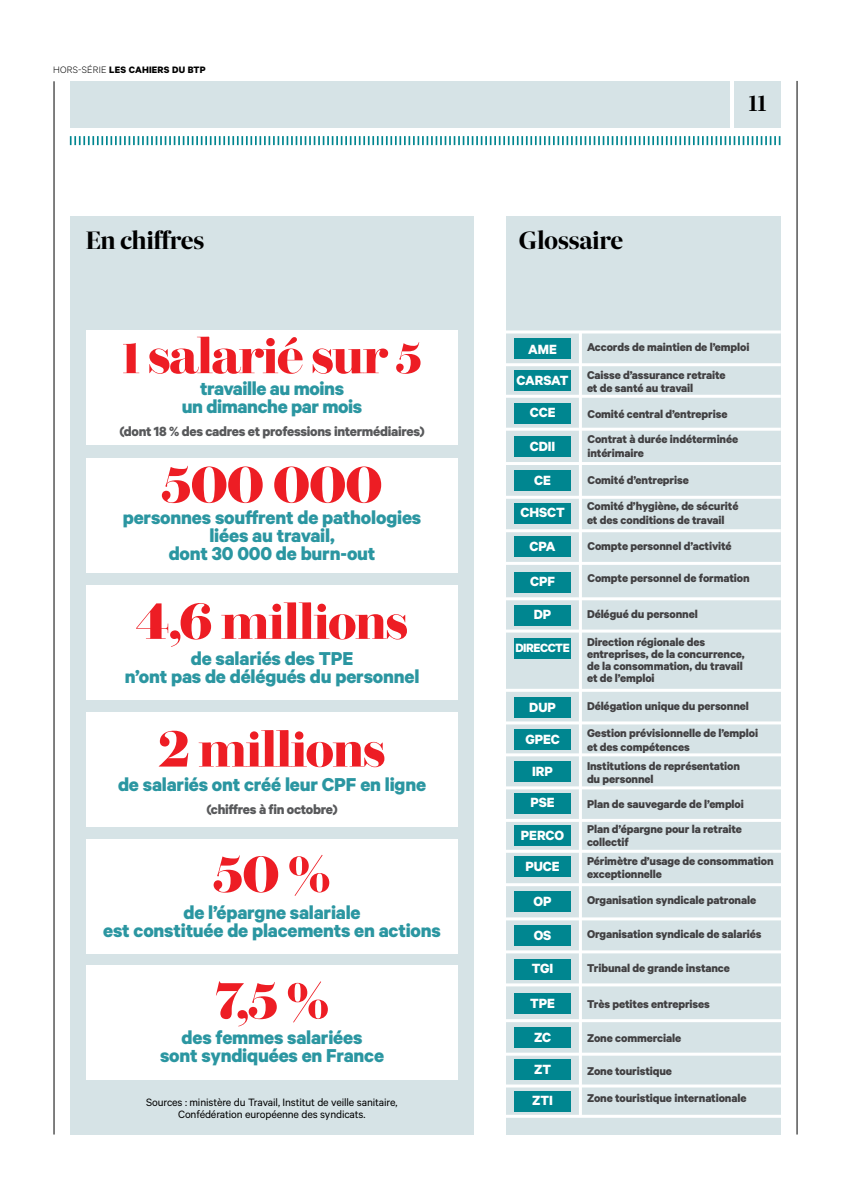
<style>
.page{position:relative;width:851px;height:1191px;background:#fff}
.page>*{position:absolute;margin:0;border:0;box-sizing:border-box;transform-origin:0 0}
.t1{font:700 51px "Brunel Poster";letter-spacing:-.03em;color:#ed1d24}
.t2{font:700 24px "Sueca Bn";letter-spacing:-.02em;color:#000}
.t3{font:700 21px/18px "Calibre";letter-spacing:-.01em;color:#2b96a1;text-align:center}
.t4{font:700 21px "Sueca Deck";color:#000}
.t5{font:700 15px/32.2px "Calibre";letter-spacing:-.005em;color:#fff;text-align:center}
.t6{font:700 15px "Calibre";letter-spacing:-.02em;color:#58595b}
.t7{font:700 13.5px "Calibre";letter-spacing:-.035em;color:#fff}
.t8{font:700 12.75px/13.5px "Calibre";letter-spacing:-.01em;color:#414042}
.t9{font:12px/12px "Calibre";letter-spacing:-.01em;color:#000;text-align:center}
.t10{font:700 10.5px "Calibre";letter-spacing:.02em;color:#000}
.s1{font-weight:300}
</style>
<div class="page">
<div style="left:506px;top:216px;width:274px;height:918px;background:#d6e3e6"></div>
<div style="left:70px;top:216px;width:404px;height:918px;background:#d6e3e6"></div>
<div style="left:86px;top:330px;width:371px;height:115px;background:#fff"></div>
<div style="left:86px;top:458px;width:371px;height:114px;background:#fff"></div>
<div style="left:86px;top:585px;width:371px;height:115px;background:#fff"></div>
<div style="left:86px;top:712px;width:371px;height:115px;background:#fff"></div>
<div style="left:86px;top:839px;width:371px;height:115px;background:#fff"></div>
<div style="left:86px;top:965px;width:371px;height:115px;background:#fff"></div>
<hr style="left:796px;top:81px;width:1px;height:1053px;background:#000">
<hr style="left:54px;top:81px;width:1px;height:1053px;background:#000">
<div style="left:70px;top:81px;width:659px;height:47px;background:#d6e3e6"></div>
<div style="left:733px;top:81px;width:47px;height:47px;background:#d6e3e6"></div>
<svg style="left:70px;top:136px;width:710px;height:9px"></svg>
<hr style="left:490px;top:363px;width:290px;height:3px;background:#fff">
<hr style="left:490px;top:330px;width:290px;height:3px;background:#fff">
<hr style="left:490px;top:395px;width:290px;height:3px;background:#fff">
<hr style="left:490px;top:428px;width:290px;height:3px;background:#fff">
<hr style="left:490px;top:462px;width:290px;height:3px;background:#fff">
<hr style="left:490px;top:496px;width:290px;height:3px;background:#fff">
<hr style="left:490px;top:529px;width:290px;height:3px;background:#fff">
<hr style="left:490px;top:562px;width:290px;height:3px;background:#fff">
<hr style="left:490px;top:597px;width:290px;height:3px;background:#fff">
<hr style="left:490px;top:629px;width:290px;height:3px;background:#fff">
<hr style="left:498px;top:689px;width:290px;height:3px;background:#fff">
<hr style="left:498px;top:721px;width:290px;height:3px;background:#fff">
<hr style="left:498px;top:753px;width:290px;height:3px;background:#fff">
<hr style="left:498px;top:786px;width:290px;height:3px;background:#fff">
<hr style="left:498px;top:819px;width:290px;height:3px;background:#fff">
<hr style="left:498px;top:849px;width:290px;height:3px;background:#fff">
<hr style="left:498px;top:883px;width:290px;height:3px;background:#fff">
<hr style="left:498px;top:917px;width:290px;height:3px;background:#fff">
<hr style="left:498px;top:950px;width:290px;height:3px;background:#fff">
<hr style="left:498px;top:983px;width:290px;height:3px;background:#fff">
<hr style="left:498px;top:1019px;width:290px;height:3px;background:#fff">
<hr style="left:498px;top:1052px;width:290px;height:3px;background:#fff">
<hr style="left:498px;top:1084px;width:290px;height:3px;background:#fff">
<hr style="left:498px;top:1114px;width:290px;height:3px;background:#fff">
<hr style="left:579px;top:332px;width:3px;height:784px;background:#fff">
<div style="left:514px;top:370px;width:56px;height:21px;background:#008690"></div>
<div style="left:514px;top:470px;width:56px;height:20px;background:#008690"></div>
<div style="left:514px;top:572px;width:56px;height:20px;background:#008690"></div>
<div style="left:514px;top:436px;width:56px;height:20px;background:#008690"></div>
<div style="left:514px;top:536px;width:56px;height:20px;background:#008690"></div>
<div style="left:514px;top:638px;width:56px;height:21px;background:#008690"></div>
<div style="left:514px;top:697px;width:56px;height:20px;background:#008690"></div>
<div style="left:514px;top:338px;width:56px;height:21px;background:#008690"></div>
<div style="left:514px;top:729px;width:56px;height:20px;background:#008690"></div>
<div style="left:514px;top:761px;width:56px;height:21px;background:#008690"></div>
<div style="left:514px;top:793px;width:56px;height:20px;background:#008690"></div>
<div style="left:514px;top:825px;width:56px;height:21px;background:#008690"></div>
<div style="left:514px;top:856px;width:56px;height:21px;background:#008690"></div>
<div style="left:514px;top:890px;width:56px;height:21px;background:#008690"></div>
<div style="left:514px;top:925px;width:56px;height:21px;background:#008690"></div>
<div style="left:514px;top:958px;width:56px;height:21px;background:#008690"></div>
<div style="left:514px;top:993px;width:56px;height:20px;background:#008690"></div>
<div style="left:514px;top:1027px;width:56px;height:21px;background:#008690"></div>
<div style="left:514px;top:1059px;width:56px;height:21px;background:#008690"></div>
<div style="left:514px;top:1090px;width:56px;height:21px;background:#008690"></div>
<div style="left:514px;top:403px;width:56px;height:21px;background:#008690"></div>
<div style="left:514px;top:503px;width:56px;height:21px;background:#008690"></div>
<div style="left:514px;top:605px;width:56px;height:20px;background:#008690"></div>
<p class="t10" style="left:53px;top:63px;width:154px"><span class="s1">HORS-SÉRIE</span> LES CAHIERS DU BTP</p>
<h2 class="t2" style="left:86px;top:226px;width:120px">En chiffres</h2>
<h2 class="t2" style="left:519px;top:226px;width:106px">Glossaire</h2>
<h3 class="t4" style="left:748px;top:89px;width:19px">11</h3>
<h1 class="t1" style="left:122px;top:326px;width:301px">1 salarié sur 5</h1>
<h3 class="t3" style="left:182px;top:378px;width:182px">travaille au moins<br>un dimanche par mois</h3>
<p class="t6" style="left:119px;top:422px;width:307px">(dont 18 % des cadres et professions intermédiaires)</p>
<h1 class="t1" style="left:162px;top:456px;width:222px">500 000</h1>
<h3 class="t3" style="left:123px;top:508px;width:300px">personnes souffrent de pathologies liées au travail,<br>dont 30 000 de burn-out</h3>
<h1 class="t1" style="left:136px;top:592px;width:273px">4,6 millions</h1>
<h3 class="t3" style="left:125px;top:648px;width:296px">de salariés des TPE<br>n’ont pas de délégués du personnel</h3>
<h1 class="t1" style="left:158px;top:720px;width:228px">2 millions</h1>
<h3 class="t3" style="left:118px;top:774px;width:309px">de salariés ont créé leur CPF en ligne</h3>
<p class="t6" style="left:206px;top:800px;width:133px">(chiffres à fin octobre)</p>
<h1 class="t1" style="left:213px;top:845px;width:118px">50 %</h1>
<h3 class="t3" style="left:103px;top:902px;width:339px">de l’épargne salariale<br>est constituée de placements en actions</h3>
<h1 class="t1" style="left:215px;top:972px;width:116px">7,5 %</h1>
<h3 class="t3" style="left:160px;top:1027px;width:225px">des femmes salariées<br>sont syndiquées en France</h3>
<p class="t9" style="left:146px;top:1096px;width:253px">Sources : ministère du Travail, Institut de veille sanitaire,<br>Confédération européenne des syndicats.</p>
<p class="t5" style="left:528px;top:332px;width:30px">AME</p>
<p class="t5" style="left:516px;top:364px;width:54px">CARSAT<br>CCE</p>
<p class="t5" style="left:529px;top:430px;width:27px">CDII</p>
<p class="t5" style="left:520px;top:463px;width:46px">CE<br>CHSCT</p>
<p class="t5" style="left:529px;top:529px;width:28px">CPA</p>
<p class="t5" style="left:530px;top:565px;width:26px;text-align:left">CPF<br>DP</p>
<p class="t7" style="left:515px;top:640px;width:56px">DIRECCTE</p>
<p class="t5" style="left:529px;top:690px;width:28px">DUP</p>
<p class="t5" style="left:525px;top:722px;width:36px">GPEC<br>IRP</p>
<p class="t5" style="left:530px;top:785px;width:26px">PSE</p>
<p class="t5" style="left:521px;top:819px;width:45px;line-height:31px">PERCO<br>PUCE</p>
<p class="t5" style="left:533px;top:884px;width:19px">OP</p>
<p class="t5" style="left:533px;top:918px;width:19px">OS</p>
<p class="t5" style="left:532px;top:952px;width:23px">TGI</p>
<p class="t5" style="left:530px;top:986px;width:26px">TPE</p>
<p class="t5" style="left:532px;top:1021px;width:22px;line-height:31.7px;text-align:left">ZC<br>ZT<br>ZTI</p>
<p class="t8" style="left:587px;top:332px;width:164px;line-height:28px">Accords de maintien de l’emploi<br>Caisse d’assurance retraite</p>
<p class="t8" style="left:587px;top:381px;width:108px">et de santé au travail</p>
<p class="t8" style="left:587px;top:400px;width:152px;line-height:25.7px">Comité central d’entreprise<br>Contrat à durée indéterminée</p>
<p class="t8" style="left:587px;top:439px;width:153px;line-height:26.7px">intérimaire<br>Comité d’entreprise<br>Comité d’hygiène, de sécurité</p>
<p class="t8" style="left:587px;top:512px;width:139px">et des conditions de travail</p>
<p class="t8" style="left:587px;top:539px;width:146px">Compte personnel d’activité</p>
<p class="t8" style="left:587px;top:570px;width:164px">Compte personnel de formation</p>
<p class="t8" style="left:587px;top:607px;width:112px">Délégué du personnel</p>
<p class="t8" style="left:587px;top:635px;width:159px;line-height:12px">Direction régionale des entreprises, de la concurrence, de la consommation, du travail et de l’emploi</p>
<p class="t8" style="left:587px;top:698px;width:163px">Délégation unique du personnel</p>
<p class="t8" style="left:587px;top:726px;width:173px">Gestion prévisionnelle de l’emploi et des compétences</p>
<p class="t8" style="left:587px;top:758px;width:154px">Institutions de représentation du personnel</p>
<p class="t8" style="left:587px;top:797px;width:158px">Plan de sauvegarde de l’emploi</p>
<p class="t8" style="left:587px;top:821px;width:156px">Plan d’épargne pour la retraite collectif</p>
<p class="t8" style="left:587px;top:853px;width:188px">Périmètre d’usage de consommation exceptionnelle</p>
<p class="t8" style="left:587px;top:892px;width:171px">Organisation syndicale patronale</p>
<p class="t8" style="left:587px;top:926px;width:176px">Organisation syndicale de salariés</p>
<p class="t8" style="left:587px;top:961px;width:144px">Tribunal de grande instance</p>
<p class="t8" style="left:587px;top:997px;width:124px">Très petites entreprises</p>
<p class="t8" style="left:587px;top:1030px;width:96px">Zone commerciale</p>
<p class="t8" style="left:587px;top:1057px;width:161px;line-height:27.2px">Zone touristique<br>Zone touristique internationale</p>
</div>
